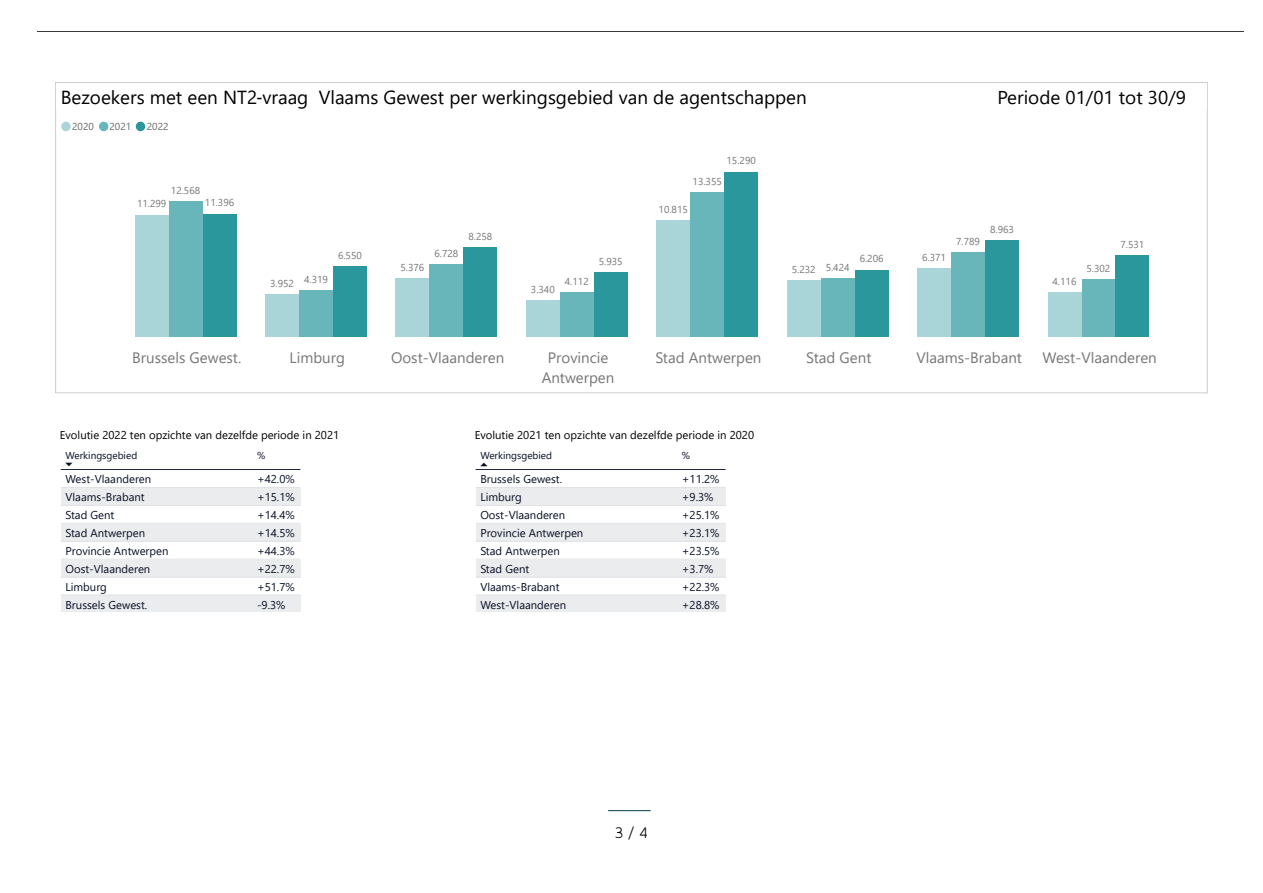
<style>
.page{position:relative;width:1263px;height:893px;background:#fff}
.page>*{position:absolute;margin:0;border:0;box-sizing:border-box;transform-origin:0 0}
.t1{font:18.9px "Segoe UI";color:#000}
.t2{font:18.45px "Segoe UI";color:#000}
.t3{font:300 16.5px "Flanders Art Sans";color:#000}
.t4{font:15.15px/19.8px "Segoe UI";color:#777;text-align:center}
.t5{font:11.25px "Segoe UI";color:#070f25}
.t6{font:11.25px "Segoe UI";color:#000}
.t7{font:10.05px "Segoe UI";color:#777}
.t8{font:10.05px "Segoe UI";color:#070f25}
.t9{font:10.05px "Segoe UI";color:#666}
</style>
<div class="page">
<hr style="left:608px;top:810px;width:43px;height:1px;background:#003b4d">
<div style="left:135px;top:215px;width:34px;height:122px;background:#aad5d8"></div>
<div style="left:265px;top:294px;width:34px;height:43px;background:#aad5d8"></div>
<div style="left:395px;top:279px;width:34px;height:58px;background:#aad5d8"></div>
<div style="left:526px;top:301px;width:34px;height:36px;background:#aad5d8"></div>
<div style="left:656px;top:220px;width:34px;height:117px;background:#aad5d8"></div>
<div style="left:787px;top:280px;width:34px;height:57px;background:#aad5d8"></div>
<div style="left:917px;top:268px;width:34px;height:69px;background:#aad5d8"></div>
<div style="left:1047px;top:292px;width:34px;height:45px;background:#aad5d8"></div>
<div style="left:169px;top:201px;width:34px;height:136px;background:#69b6ba"></div>
<div style="left:299px;top:290px;width:34px;height:47px;background:#69b6ba"></div>
<div style="left:429px;top:264px;width:34px;height:73px;background:#69b6ba"></div>
<div style="left:560px;top:292px;width:34px;height:45px;background:#69b6ba"></div>
<div style="left:690px;top:193px;width:34px;height:144px;background:#69b6ba"></div>
<div style="left:821px;top:278px;width:34px;height:59px;background:#69b6ba"></div>
<div style="left:951px;top:253px;width:34px;height:84px;background:#69b6ba"></div>
<div style="left:1081px;top:280px;width:34px;height:57px;background:#69b6ba"></div>
<div style="left:203px;top:214px;width:34px;height:123px;background:#2a979d"></div>
<div style="left:333px;top:266px;width:34px;height:71px;background:#2a979d"></div>
<div style="left:463px;top:248px;width:34px;height:89px;background:#2a979d"></div>
<div style="left:594px;top:273px;width:34px;height:64px;background:#2a979d"></div>
<div style="left:724px;top:172px;width:34px;height:165px;background:#2a979d"></div>
<div style="left:855px;top:270px;width:34px;height:67px;background:#2a979d"></div>
<div style="left:985px;top:240px;width:34px;height:97px;background:#2a979d"></div>
<div style="left:1115px;top:256px;width:34px;height:81px;background:#2a979d"></div>
<svg style="left:61px;top:122px;width:10px;height:9px"></svg>
<svg style="left:99px;top:122px;width:9px;height:9px"></svg>
<svg style="left:136px;top:122px;width:9px;height:9px"></svg>
<hr style="left:61px;top:469px;width:239px;height:1px;background:#0f1934">
<div style="left:61px;top:488px;width:191px;height:18px;background:#ebecee"></div>
<div style="left:252px;top:488px;width:48px;height:18px;background:#ebecee"></div>
<div style="left:61px;top:524px;width:191px;height:18px;background:#ebecee"></div>
<div style="left:252px;top:524px;width:48px;height:18px;background:#ebecee"></div>
<div style="left:61px;top:560px;width:191px;height:18px;background:#ebecee"></div>
<div style="left:252px;top:560px;width:48px;height:18px;background:#ebecee"></div>
<div style="left:61px;top:595px;width:191px;height:17px;background:#ebecee"></div>
<div style="left:252px;top:595px;width:48px;height:17px;background:#ebecee"></div>
<hr style="left:61px;top:594px;width:239px;height:1px;background:#e1e2e5">
<hr style="left:61px;top:577px;width:239px;height:1px;background:#e1e2e5">
<hr style="left:61px;top:559px;width:239px;height:1px;background:#e1e2e5">
<hr style="left:61px;top:541px;width:239px;height:1px;background:#e1e2e5">
<hr style="left:61px;top:523px;width:239px;height:1px;background:#e1e2e5">
<hr style="left:61px;top:505px;width:239px;height:1px;background:#e1e2e5">
<hr style="left:61px;top:487px;width:239px;height:1px;background:#e1e2e5">
<hr style="left:476px;top:469px;width:250px;height:1px;background:#0f1934">
<div style="left:476px;top:488px;width:201px;height:18px;background:#ebecee"></div>
<div style="left:677px;top:488px;width:49px;height:18px;background:#ebecee"></div>
<div style="left:476px;top:524px;width:201px;height:18px;background:#ebecee"></div>
<div style="left:677px;top:524px;width:49px;height:18px;background:#ebecee"></div>
<div style="left:476px;top:560px;width:201px;height:18px;background:#ebecee"></div>
<div style="left:677px;top:560px;width:49px;height:18px;background:#ebecee"></div>
<div style="left:476px;top:595px;width:201px;height:17px;background:#ebecee"></div>
<div style="left:677px;top:595px;width:49px;height:17px;background:#ebecee"></div>
<hr style="left:476px;top:594px;width:250px;height:1px;background:#e1e2e5">
<hr style="left:476px;top:577px;width:250px;height:1px;background:#e1e2e5">
<hr style="left:476px;top:559px;width:250px;height:1px;background:#e1e2e5">
<hr style="left:476px;top:541px;width:250px;height:1px;background:#e1e2e5">
<hr style="left:476px;top:523px;width:250px;height:1px;background:#e1e2e5">
<hr style="left:476px;top:505px;width:250px;height:1px;background:#e1e2e5">
<hr style="left:476px;top:487px;width:250px;height:1px;background:#e1e2e5">
<h1 class="t1" style="left:61px;top:79px;width:747px">Bezoekers met een NT2 vraag Vlaams Gewest per werkingsgebied van de agentschappen</h1>
<p class="t9" style="left:72px;top:117px;width:23px">2020</p>
<p class="t9" style="left:110px;top:117px;width:23px">2021</p>
<p class="t9" style="left:147px;top:117px;width:23px">2022</p>
<p class="t7" style="left:171px;top:181px;width:31px">12.568</p>
<p class="t7" style="left:137px;top:194px;width:31px">11.299</p>
<p class="t7" style="left:205px;top:193px;width:31px">11.396</p>
<p class="t7" style="left:270px;top:274px;width:25px">3.952</p>
<p class="t7" style="left:304px;top:270px;width:25px">4.319</p>
<p class="t7" style="left:338px;top:246px;width:25px">6.550</p>
<p class="t7" style="left:400px;top:258px;width:25px">5.376</p>
<p class="t7" style="left:434px;top:244px;width:25px">6.728</p>
<p class="t7" style="left:468px;top:227px;width:25px">8.258</p>
<p class="t7" style="left:531px;top:280px;width:25px">3.340</p>
<p class="t7" style="left:565px;top:272px;width:25px">4.112</p>
<p class="t7" style="left:599px;top:252px;width:25px">5.935</p>
<p class="t7" style="left:726px;top:151px;width:31px">15.290</p>
<p class="t7" style="left:693px;top:172px;width:31px">13.355</p>
<p class="t7" style="left:659px;top:199px;width:31px">10.815</p>
<p class="t7" style="left:792px;top:260px;width:25px">5.232</p>
<p class="t7" style="left:826px;top:258px;width:25px">5.424</p>
<p class="t7" style="left:860px;top:249px;width:25px">6.206</p>
<h2 class="t2" style="left:997px;top:80px;width:190px">Periode 01/01 tot 30/9</h2>
<p class="t7" style="left:922px;top:247px;width:25px">6.371</p>
<p class="t7" style="left:956px;top:232px;width:25px">7.789</p>
<p class="t7" style="left:990px;top:219px;width:25px">8.963</p>
<p class="t7" style="left:1052px;top:272px;width:25px">4.116</p>
<p class="t7" style="left:1086px;top:259px;width:25px">5.302</p>
<p class="t7" style="left:1120px;top:235px;width:25px">7.531</p>
<h3 class="t4" style="left:132px;top:347px;width:111px">Brussels Gewest.</h3>
<h3 class="t4" style="left:290px;top:347px;width:57px">Limburg</h3>
<h3 class="t4" style="left:391px;top:347px;width:115px">Oost-Vlaanderen</h3>
<h3 class="t4" style="left:542px;top:347px;width:74px">Provincie<br>Antwerpen</h3>
<h3 class="t4" style="left:655px;top:347px;width:108px">Stad Antwerpen</h3>
<h3 class="t4" style="left:806px;top:347px;width:67px">Stad Gent</h3>
<h3 class="t4" style="left:916px;top:347px;width:107px">Vlaams-Brabant</h3>
<h3 class="t4" style="left:1042px;top:347px;width:116px">West-Vlaanderen</h3>
<p class="t6" style="left:60px;top:424px;width:281px">Evolutie 2022 ten opzichte van dezelfde periode in 2021</p>
<p class="t8" style="left:65px;top:446px;width:73px">Werkingsgebied</p>
<p class="t8" style="left:257px;top:446px;width:10px">%</p>
<p class="t5" style="left:65px;top:469px;width:87px">West-Vlaanderen</p>
<p class="t5" style="left:257px;top:469px;width:39px">+42.0%</p>
<p class="t5" style="left:65px;top:487px;width:81px">Vlaams-Brabant</p>
<p class="t5" style="left:257px;top:487px;width:39px">+15.1%</p>
<p class="t5" style="left:65px;top:504px;width:50px">Stad Gent</p>
<p class="t5" style="left:257px;top:504px;width:39px">+14.4%</p>
<p class="t5" style="left:65px;top:522px;width:81px">Stad Antwerpen</p>
<p class="t5" style="left:257px;top:522px;width:39px">+14.5%</p>
<p class="t5" style="left:65px;top:540px;width:105px">Provincie Antwerpen</p>
<p class="t5" style="left:257px;top:540px;width:39px">+44.3%</p>
<p class="t5" style="left:65px;top:558px;width:86px">Oost-Vlaanderen</p>
<p class="t5" style="left:257px;top:558px;width:39px">+22.7%</p>
<p class="t5" style="left:65px;top:576px;width:43px">Limburg</p>
<p class="t5" style="left:257px;top:576px;width:39px">+51.7%</p>
<p class="t5" style="left:65px;top:594px;width:83px">Brussels Gewest.</p>
<p class="t5" style="left:257px;top:594px;width:30px">-9.3%</p>
<p class="t6" style="left:475px;top:424px;width:281px">Evolutie 2021 ten opzichte van dezelfde periode in 2020</p>
<p class="t8" style="left:480px;top:446px;width:73px">Werkingsgebied</p>
<p class="t8" style="left:682px;top:446px;width:10px">%</p>
<p class="t5" style="left:480px;top:469px;width:83px">Brussels Gewest.</p>
<p class="t5" style="left:682px;top:469px;width:39px">+11.2%</p>
<p class="t5" style="left:480px;top:487px;width:43px">Limburg</p>
<p class="t5" style="left:682px;top:487px;width:33px">+9.3%</p>
<p class="t5" style="left:480px;top:504px;width:86px">Oost-Vlaanderen</p>
<p class="t5" style="left:682px;top:504px;width:39px">+25.1%</p>
<p class="t5" style="left:480px;top:522px;width:105px">Provincie Antwerpen</p>
<p class="t5" style="left:682px;top:522px;width:39px">+23.1%</p>
<p class="t5" style="left:480px;top:540px;width:81px">Stad Antwerpen</p>
<p class="t5" style="left:682px;top:540px;width:39px">+23.5%</p>
<p class="t5" style="left:480px;top:558px;width:50px">Stad Gent</p>
<p class="t5" style="left:682px;top:558px;width:33px">+3.7%</p>
<p class="t5" style="left:480px;top:576px;width:81px">Vlaams-Brabant</p>
<p class="t5" style="left:682px;top:576px;width:39px">+22.3%</p>
<p class="t5" style="left:480px;top:594px;width:87px">West-Vlaanderen</p>
<p class="t5" style="left:682px;top:594px;width:39px">+28.8%</p>
<h3 class="t3" style="left:615px;top:822px;width:34px">3 / 4</h3>
</div>
